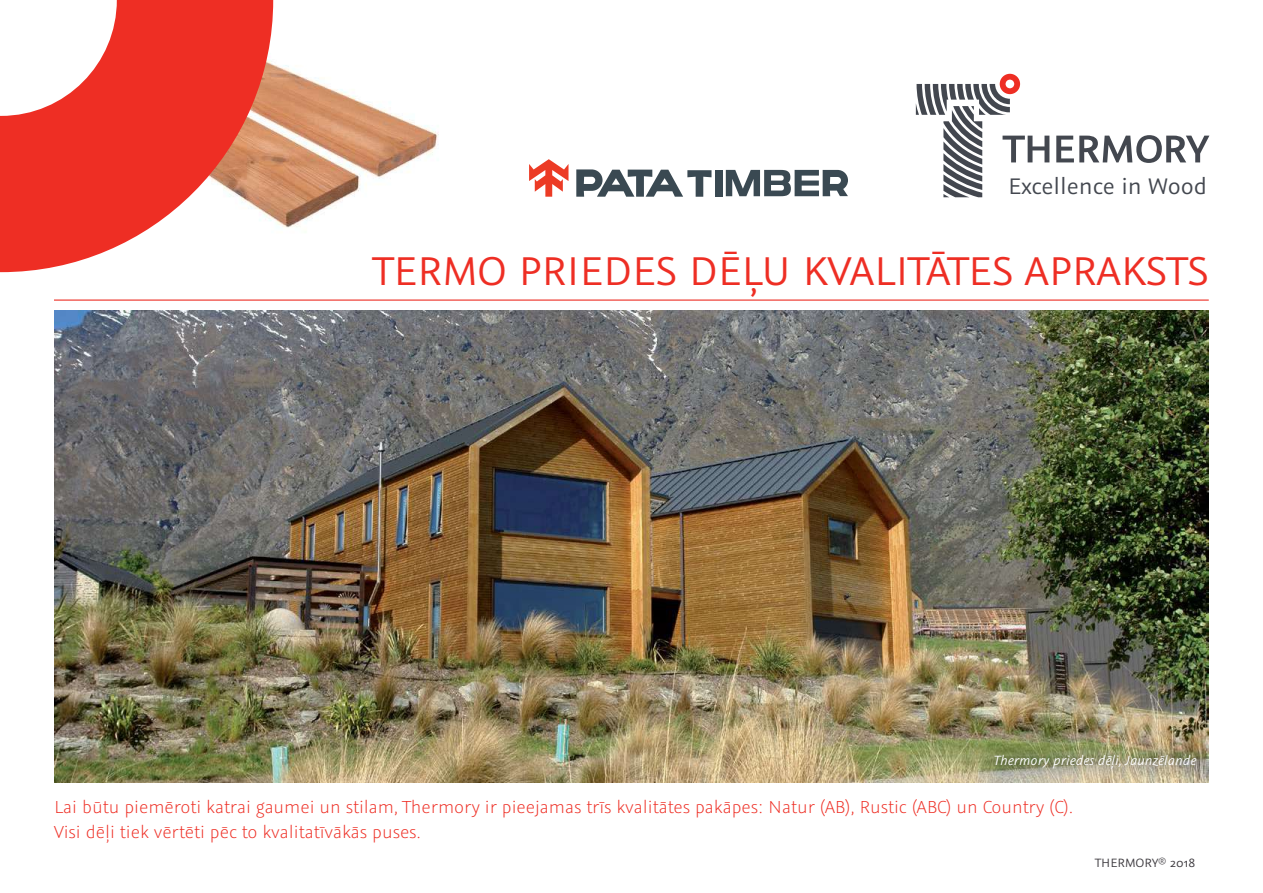
<style>
.page{position:relative;width:1263px;height:893px;background:#fff}
.page>*{position:absolute;margin:0;border:0;box-sizing:border-box;transform-origin:0 0}
.t1{font:45px "Graublau Sans";color:#ee2e24}
.t2{font:25.2px "Graublau Sans";color:#43474f}
.t3{font:300 19.5px/24.9px "Graublau Sans";color:#ee2e24}
.t4{font:italic 15px "Graublau Sans";color:#fff}
.t5{font:13.5px "Graublau Sans";color:#3c393e}
</style>
<div class="page">
<img style="left:273px;top:64px;width:166px;height:164px">
<hr style="left:54px;top:299px;width:1155px;height:2px;background:#ee2e24">
<svg style="left:0;top:0;width:273px;height:272px;fill:#ee2e24"></svg>
<img style="left:54px;top:310px;width:1155px;height:472px">
<svg style="left:1056px;top:135px;width:153px;height:28px"></svg>
<svg style="left:916px;top:74px;width:133px;height:123px"></svg>
<svg style="left:982px;top:742px;width:227px;height:39px;background:#9e9d79"></svg>
<svg style="left:529px;top:159px;width:39px;height:38px"></svg>
<svg style="left:576px;top:169px;width:135px;height:28px"></svg>
<div style="left:715px;top:170px;width:7px;height:26px;background:#3a4952"></div>
<svg style="left:726px;top:170px;width:122px;height:26px"></svg>
<p class="t2" style="left:1008px;top:172px;width:200px">Excellence in Wood</p>
<h1 class="t1" style="left:373px;top:244px;width:837px">TERMO PRIEDES DĒĻU KVALITĀTES APRAKSTS</h1>
<p class="t4" style="left:994px;top:751px;width:204px">Thermory priedes dēļi, Jaunzēlande</p>
<p class="t3" style="left:54px;top:795px;width:1020px">Lai būtu piemēroti katrai gaumei un stilam, Thermory ir pieejamas trīs kvalitātes pakāpes: Natur (AB), Rustic (ABC) un Country (C).<br>Visi dēļi tiek vērtēti pēc to kvalitatīvākās puses.</p>
<p class="t5" style="left:1095px;top:855px;width:102px">THERMORY<sup>®</sup> 2018</p>
</div>
